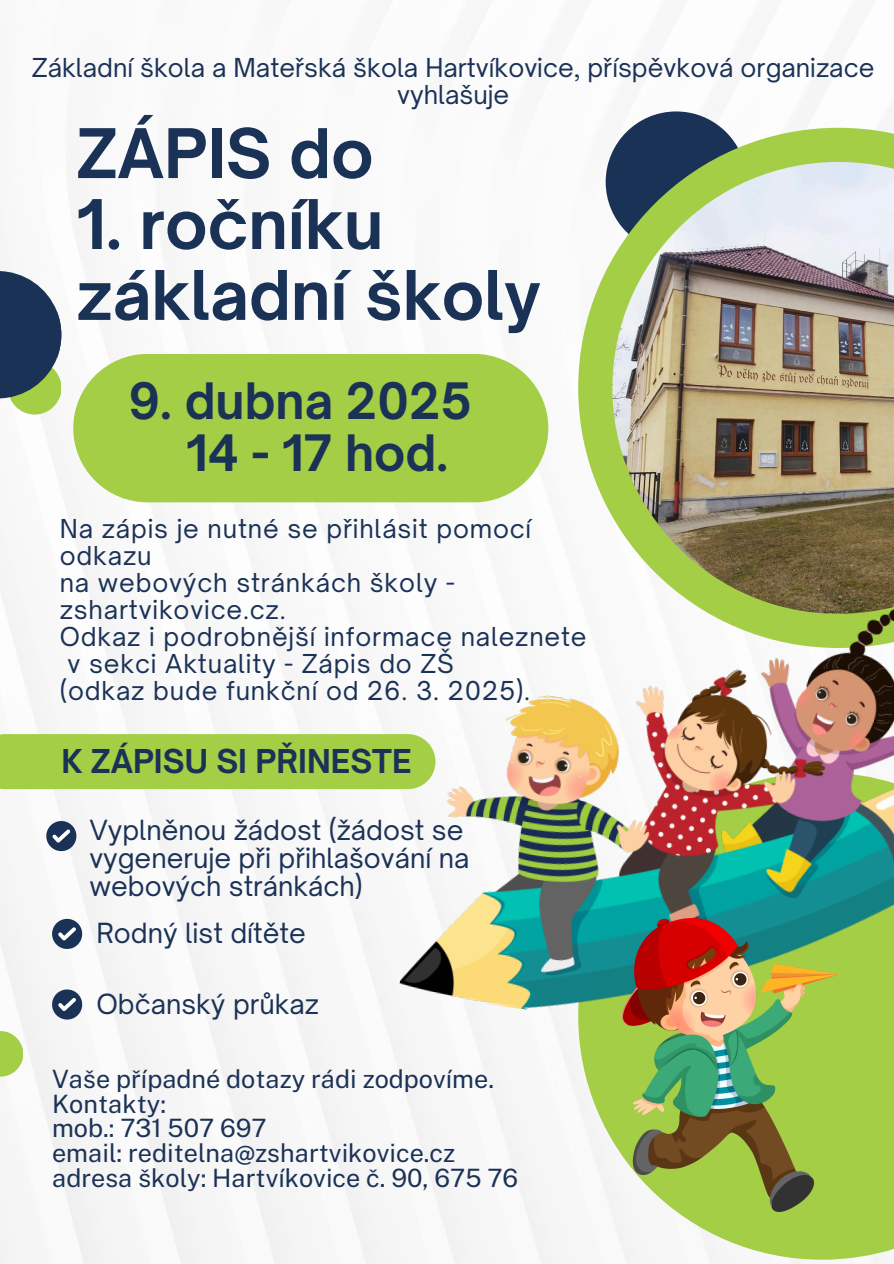
<style>
.page{position:relative;width:894px;height:1264px;background:#fff}
.page>*{position:absolute;margin:0;border:0;box-sizing:border-box;transform-origin:0 0}
.t1{font:700 65.4px/70.8px "Open Sauce One";color:#1b3257}
.t2{font:700 48px/51.8px "Open Sauce One";color:#1b3257}
.t3{font:700 31.5px "Open Sauce One";color:#1b3257}
.t4{font:26.55px/28.2px "Open Sauce One";color:#1b3257}
.t5{font:25.2px "Public Sans";color:#1b3257}
.t6{font:24.9px/27px "Open Sauce One";letter-spacing:.035em;color:#1b3257}
.t7{font:24.9px "Open Sauce One";color:#1b3257}
</style>
<div class="page">
<img style="left:0;top:127px;width:887px;height:1136px">
<svg style="left:46px;top:821px;width:30px;height:30px"></svg>
<svg style="left:52px;top:918px;width:30px;height:30px"></svg>
<svg style="left:52px;top:989px;width:30px;height:30px"></svg>
<svg style="left:0;top:1031px;width:23px;height:45px"></svg>
<div style="left:0;top:734px;width:398px;height:55px;background:#a3ce45"></div>
<svg style="left:605px;top:111px;width:141px;height:17px"></svg>
<svg style="left:578px;top:128px;width:315px;height:411px"></svg>
<img style="left:612px;top:162px;width:281px;height:377px">
<svg style="left:578px;top:1064px;width:315px;height:195px;fill:#a3ce45"></svg>
<div style="left:838px;top:1064px;width:55px;height:40px;background:#a3ce45"></div>
<img style="left:398px;top:539px;width:495px;height:525px">
<img style="left:622px;top:918px;width:216px;height:293px">
<svg style="left:0;top:271px;width:61px;height:143px;background:#51686e"></svg>
<div style="left:73px;top:354px;width:475px;height:148px;background:#a3ce45"></div>
<p class="t7" style="left:32px;top:53px;width:843px">Základní škola a Mateřská škola Hartvíkovice, příspěvková organizace</p>
<p class="t7" style="left:397px;top:80px;width:114px">vyhlašuje</p>
<p class="t1" style="left:76px;top:118px;width:299px">ZÁPIS do</p>
<p class="t1" style="left:76px;top:189px;width:466px">1. ročníku základní školy</p>
<p class="t2" style="left:186px;top:375px;width:287px;text-indent:-58px">9. dubna 2025<br>14 - 17 hod.</p>
<p class="t6" style="left:60px;top:515px;width:473px">Na zápis je nutné se přihlásit pomocí odkazu</p>
<h1 class="t6" style="left:60px;top:569px;width:396px">na webových stránkách školy - zshartvikovice.cz.</h1>
<p class="t6" style="left:60px;top:623px;width:528px">Odkaz i podrobnější informace naleznete</p>
<p class="t6" style="left:68px;top:650px;width:388px">v sekci Aktuality - Zápis do ZŠ</p>
<h2 class="t6" style="left:60px;top:677px;width:472px">(odkaz bude funkční od 26. 3. 2025).</h2>
<p class="t3" style="left:61px;top:741px;width:351px">K ZÁPISU SI PŘINESTE</p>
<p class="t4" style="left:89px;top:815px;width:381px">Vyplněnou žádost (žádost se vygeneruje při přihlašování na webových stránkách)</p>
<p class="t4" style="left:96px;top:918px;width:211px">Rodný list dítěte</p>
<p class="t4" style="left:96px;top:990px;width:224px">Občanský průkaz</p>
<p class="t5" style="left:52px;top:1063px;width:443px">Vaše případné dotazy rádi zodpovíme.</p>
<p class="t5" style="left:52px;top:1088px;width:115px">Kontakty:</p>
<h3 class="t5" style="left:52px;top:1113px;width:216px">mob.: 731 507 697</h3>
<p class="t5" style="left:52px;top:1138px;width:404px">email: reditelna@zshartvikovice.cz</p>
<p class="t5" style="left:52px;top:1162px;width:467px">adresa školy: Hartvíkovice č. 90, 675 76</p>
</div>
